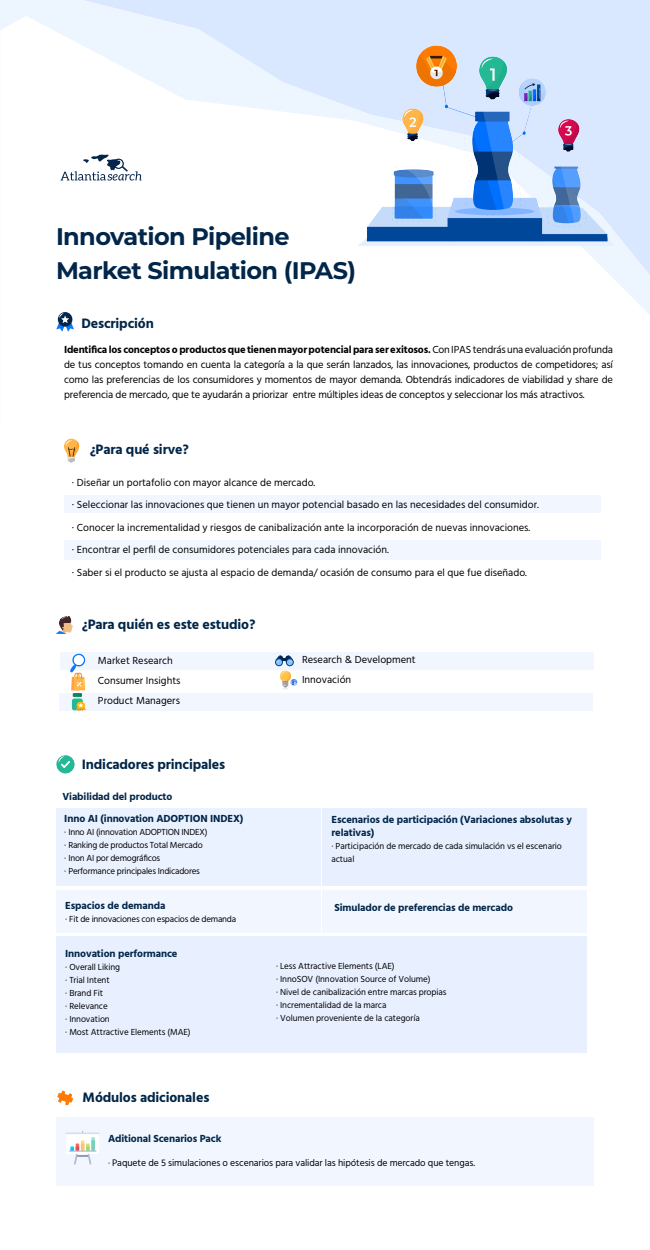
<style>
.page{position:relative;width:650px;height:1250px;background:#fff}
.page>*{position:absolute;margin:0;border:0;box-sizing:border-box;transform-origin:0 0}
.t1{font:700 24px/33.5px "Montserrat";letter-spacing:-.025em;color:#022649}
.t2{font:700 14px "Hind";letter-spacing:-.01em;color:#022649}
.t3{font:10.5px/22.5px "Hind";color:#000}
.t4{font:700 10.5px/13px "Hind";letter-spacing:-.01em;color:#022649}
.t5{font:9.75px "Hind";letter-spacing:-.01em;color:#000}
.t6{font:9px/13px "Hind";letter-spacing:-.01em;color:#000}
.s1{font-weight:700}
.s2{font-size:9px}
</style>
<div class="page">
<div style="left:322px;top:890px;width:265px;height:43px;background:#f2f7ff"></div>
<div style="left:323px;top:808px;width:264px;height:78px;background:#e8f0ff"></div>
<div style="left:59px;top:694px;width:534px;height:17px;background:#f2f7ff"></div>
<svg style="left:0;top:0;width:650px;height:16px;background:#dceaff"></svg>
<svg style="left:0;top:16px;width:650px;height:447px"></svg>
<div style="left:60px;top:652px;width:534px;height:18px;background:#f2f7ff"></div>
<svg style="left:61px;top:154px;width:81px;height:27px"></svg>
<svg style="left:56px;top:313px;width:18px;height:19px"></svg>
<svg style="left:56px;top:616px;width:17px;height:18px"></svg>
<svg style="left:280px;top:671px;width:17px;height:18px"></svg>
<img style="left:348px;top:37px;width:279px;height:219px">
<svg style="left:64px;top:438px;width:16px;height:24px"></svg>
<div style="left:64px;top:495px;width:537px;height:18px;background:#f2f7ff"></div>
<div style="left:64px;top:540px;width:537px;height:20px;background:#f2f7ff"></div>
<svg style="left:276px;top:656px;width:17px;height:9px"></svg>
<svg style="left:70px;top:653px;width:16px;height:58px"></svg>
<div style="left:56px;top:808px;width:265px;height:78px;background:#ebf2ff"></div>
<svg style="left:56px;top:755px;width:19px;height:19px"></svg>
<div style="left:56px;top:1117px;width:538px;height:69px;background:#f2f7ff"></div>
<svg style="left:57px;top:1091px;width:16px;height:14px"></svg>
<div style="left:56px;top:890px;width:265px;height:43px;background:#f2f7ff"></div>
<div style="left:56px;top:936px;width:531px;height:116px;background:#e8f0ff"></div>
<hr style="left:66px;top:1132px;width:34px;height:2px;background:#d6deed">
<svg style="left:66px;top:1131px;width:33px;height:33px"></svg>
<h1 class="t1" style="left:56px;top:219px;width:302px">Innovation Pipeline<br>Market Simulation (IPAS)</h1>
<h2 class="t2" style="left:81px;top:315px;width:74px">Descripción</h2>
<p class="t3" style="left:64px;top:342px;width:551px;line-height:15px;text-align:justify"><span class="s1">Identifica los conceptos o productos que tienen mayor potencial para ser exitosos.</span> Con IPAS tendrás una evaluación profunda de tus conceptos tomando en cuenta la categoría a la que serán lanzados, las innovaciones, productos de competidores; así como las preferencias de los consumidores y momentos de mayor demanda. Obtendrás indicadores de viabilidad y share de preferencia de mercado, que te ayudarán a priorizar entre múltiples ideas de conceptos y seleccionar los más atractivos.</p>
<h2 class="t2" style="left:89px;top:441px;width:101px">¿Para qué sirve?</h2>
<p class="t3" style="left:72px;top:472px;width:469px">· Diseñar un portafolio con mayor alcance de mercado.<br>· Seleccionar las innovaciones que tienen un mayor potencial basado en las necesidades del consumidor. · Conocer la incrementalidad y riesgos de canibalización ante la incorporación de nuevas innovaciones.<br>· Encontrar el perfil de consumidores potenciales para cada innovación.<br>· Saber si el producto se ajusta al espacio de demanda/ ocasión de consumo para el que fue diseñado.</p>
<h2 class="t2" style="left:81px;top:616px;width:176px">¿Para quién es este estudio?</h2>
<p class="t3" style="left:98px;top:651px;width:84px;line-height:20px">Market Research<br>Consumer Insights<br>Product Managers</p>
<p class="t3" style="left:302px;top:650px;width:115px;line-height:20px">Research &amp; Development<br>Innovación</p>
<h2 class="t2" style="left:82px;top:756px;width:145px">Indicadores principales</h2>
<p class="t4" style="left:62px;top:790px;width:112px">Viabilidad del producto</p>
<p class="t4" style="left:64px;top:812px;width:181px">Inno AI (innovation ADOPTION INDEX)</p>
<p class="t6" style="left:64px;top:826px;width:145px">· Inno AI (innovation ADOPTION INDEX) · Ranking de productos Total Mercado<br>· Inon AI por demográficos<br>· Performance principales Indicadores</p>
<p class="t4" style="left:332px;top:812px;width:242px">Escenarios de participación (Variaciones absolutas y relativas)</p>
<p class="t6" style="left:332px;top:839px;width:232px">· Participación de mercado de cada simulación vs el escenario actual</p>
<p class="t4" style="left:65px;top:898px;width:102px">Espacios de demanda</p>
<p class="t6" style="left:65px;top:912px;width:172px">· Fit de innovaciones con espacios de demanda</p>
<p class="t4" style="left:65px;top:947px;width:114px">Innovation performance</p>
<p class="t6" style="left:65px;top:961px;width:127px">· Overall Liking<br>· Trial Intent<br>· Brand Fit<br>· Relevance<br>· Innovation<br>· Most Attractive Elements (MAE)</p>
<p class="t6" style="left:276px;top:960px;width:172px">· Less Attractive Elements (LAE)<br>· InnoSOV (Innovation Source of Volume)<br>· Nivel de canibalización entre marcas propias · Incrementalidad de la marca<br>· Volumen proveniente de la categoría</p>
<p class="t4" style="left:334px;top:901px;width:180px">Simulador de preferencias de mercado</p>
<h2 class="t2" style="left:83px;top:1089px;width:128px">Módulos adicionales</h2>
<p class="t4" style="left:108px;top:1132px;width:115px">Aditional Scenarios Pack</p>
<p class="t5" style="left:108px;top:1157px;width:368px"><span class="s2">·</span> Paquete de 5 simulaciones o escenarios para validar las hipótesis de mercado que tengas.</p>
</div>
